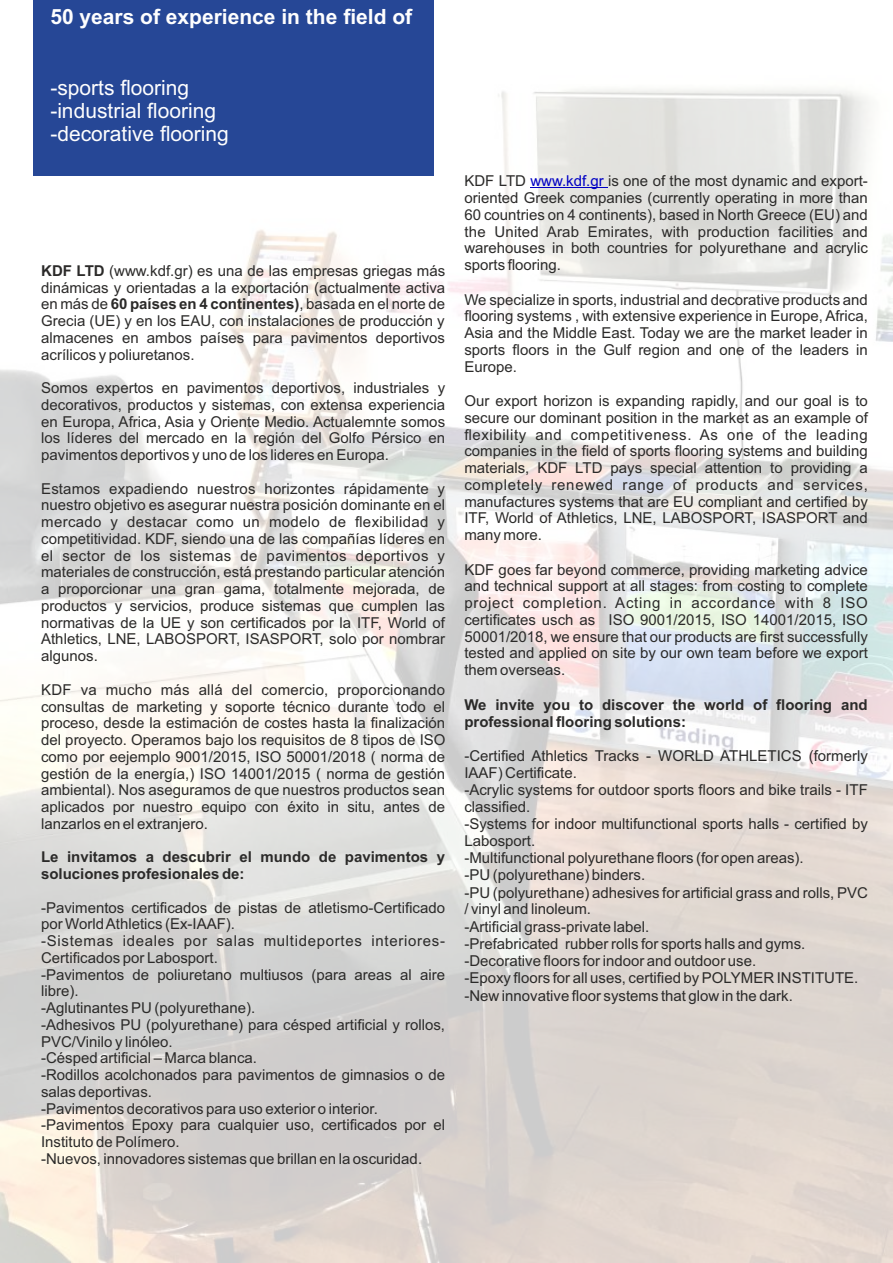
<style>
.page{position:relative;width:893px;height:1263px;background:#fff}
.page>*{position:absolute;margin:0;border:0;box-sizing:border-box;transform-origin:0 0}
.t1{font:21px/23.4px "Arial";color:#fefefe}
.t2{font:700 21px "Arial";color:#fefefe}
.t3{font:15px/16.8px "Arial";color:#2b2a29;text-align:justify}
.t4{font:700 15px/16.8px "Arial";color:#2b2a29}
.s1{font-weight:700}
.s2{color:#0000c4}
</style>
<div class="page">
<img style="left:0;top:4px;width:893px;height:1259px">
<hr style="left:530px;top:188px;width:78px;height:1px;background:#0000c4">
<div style="left:33px;top:0;width:400px;height:175px;background:#264796"></div>
<h1 class="t2" style="left:50px;top:9px;width:363px">50 years of experience in the field of</h1>
<h1 class="t1" style="left:50px;top:77px;width:180px">-sports flooring -industrial flooring -decorative flooring</h1>
<p class="t3" style="left:41px;top:263px;width:405px"><span class="s1">KDF LTD</span> (www.kdf.gr) es una de las empresas griegas más dinámicas y orientadas a la exportación (actualmente activa en más de <span class="s1">60 países en 4 continentes)</span>, basada en el norte de Grecia (UE) y en los EAU, con instalaciones de producción y almacenes en ambos países para pavimentos deportivos acrílicos y poliuretanos.</p>
<p class="t3" style="left:41px;top:381px;width:405px">Somos expertos en pavimentos deportivos, industriales y decorativos, productos y sistemas, con extensa experiencia en Europa, Africa, Asia y Oriente Medio. Actualemnte somos los líderes del mercado en la región del Golfo Pérsico en pavimentos deportivos y uno de los lideres en Europa.</p>
<p class="t3" style="left:41px;top:481px;width:405px">Estamos expadiendo nuestros horizontes rápidamente y nuestro objetivo es asegurar nuestra posición dominante en el mercado y destacar como un modelo de flexibilidad y competitividad. KDF, siendo una de las compañías líderes en el sector de los sistemas de pavimentos deportivos y materiales de construcción, está prestando particular atención a proporcionar una gran gama, totalmente mejorada, de productos y servicios, produce sistemas que cumplen las normativas de la UE y son certificados por la ITF, World of Athletics, LNE, LABOSPORT, ISASPORT, solo por nombrar algunos.</p>
<p class="t3" style="left:41px;top:682px;width:406px">KDF va mucho más allá del comercio, proporcionando consultas de marketing y soporte técnico durante todo el proceso, desde la estimación de costes hasta la finalización del proyecto. Operamos bajo los requisitos de 8 tipos de ISO como por eejemplo 9001/2015, ISO 50001/2018 ( norma de gestión de la energía,) ISO 14001/2015 ( norma de gestión ambiental). Nos aseguramos de que nuestros productos sean aplicados por nuestro equipo con éxito in situ, antes de lanzarlos en el extranjero.</p>
<p class="t4" style="left:41px;top:850px;width:405px">Le invitamos a descubrir el mundo de pavimentos y soluciones profesionales de:</p>
<p class="t3" style="left:41px;top:900px;width:405px;text-align:left">-Pavimentos certificados de pistas de atletismo-Certificado por World Athletics (Ex-IAAF).<br>-Sistemas ideales por salas multideportes interiores-Certificados por Labosport.<br>-Pavimentos de poliuretano multiusos (para areas al aire libre).<br>-Aglutinantes PU (polyurethane).<br>-Adhesivos PU (polyurethane) para césped artificial y rollos, PVC/Vinilo y linóleo.<br>-Césped artificial – Marca blanca.<br>-Rodillos acolchonados para pavimentos de gimnasios o de salas deportivas.<br>-Pavimentos decorativos para uso exterior o interior. -Pavimentos Epoxy para cualquier uso, certificados por el Instituto de Polímero.<br>-Nuevos, innovadores sistemas que brillan en la oscuridad.</p>
<p class="t3" style="left:464px;top:174px;width:405px">KDF LTD <span class="s2">www.kdf.gr</span> is one of the most dynamic and export&shy;oriented Greek companies (currently operating in more than 60 countries on 4 continents), based in North Greece (EU) and the United Arab Emirates, with production facilities and warehouses in both countries for polyurethane and acrylic sports flooring.</p>
<p class="t3" style="left:464px;top:292px;width:405px">We specialize in sports, industrial and decorative products and flooring systems , with extensive experience in Europe, Africa, Asia and the Middle East. Today we are the market leader in sports floors in the Gulf region and one of the leaders in Europe.</p>
<p class="t3" style="left:464px;top:394px;width:405px">Our export horizon is expanding rapidly, and our goal is to secure our dominant position in the market as an example of flexibility and competitiveness. As one of the leading companies in the field of sports flooring systems and building materials, KDF LTD pays special attention to providing a completely renewed range of products and services, manufactures systems that are EU compliant and certified by ITF, World of Athletics, LNE, LABOSPORT, ISASPORT and many more.</p>
<p class="t3" style="left:464px;top:562px;width:405px">KDF goes far beyond commerce, providing marketing advice and technical support at all stages: from costing to complete project completion. Acting in accordance with 8 ISO certificates usch as ISO 9001/2015, ISO 14001/2015, ISO 50001/2018, we ensure that our products are first successfully tested and applied on site by our own team before we export them overseas.</p>
<p class="t4" style="left:464px;top:697px;width:405px">We invite you to discover the world of flooring and professional flooring solutions:</p>
<p class="t3" style="left:464px;top:748px;width:405px;text-align:left">-Certified Athletics Tracks - WORLD ATHLETICS (formerly IAAF) Certificate.<br>-Acrylic systems for outdoor sports floors and bike trails - ITF classified.<br>-Systems for indoor multifunctional sports halls - certified by Labosport.<br>-Multifunctional polyurethane floors (for open areas).<br>-PU (polyurethane) binders.<br>-PU (polyurethane) adhesives for artificial grass and rolls, PVC / vinyl and linoleum.<br>-Artificial grass-private label.<br>-Prefabricated rubber rolls for sports halls and gyms. -Decorative floors for indoor and outdoor use.<br>-Epoxy floors for all uses, certified by POLYMER INSTITUTE. -New innovative floor systems that glow in the dark.</p>
</div>
